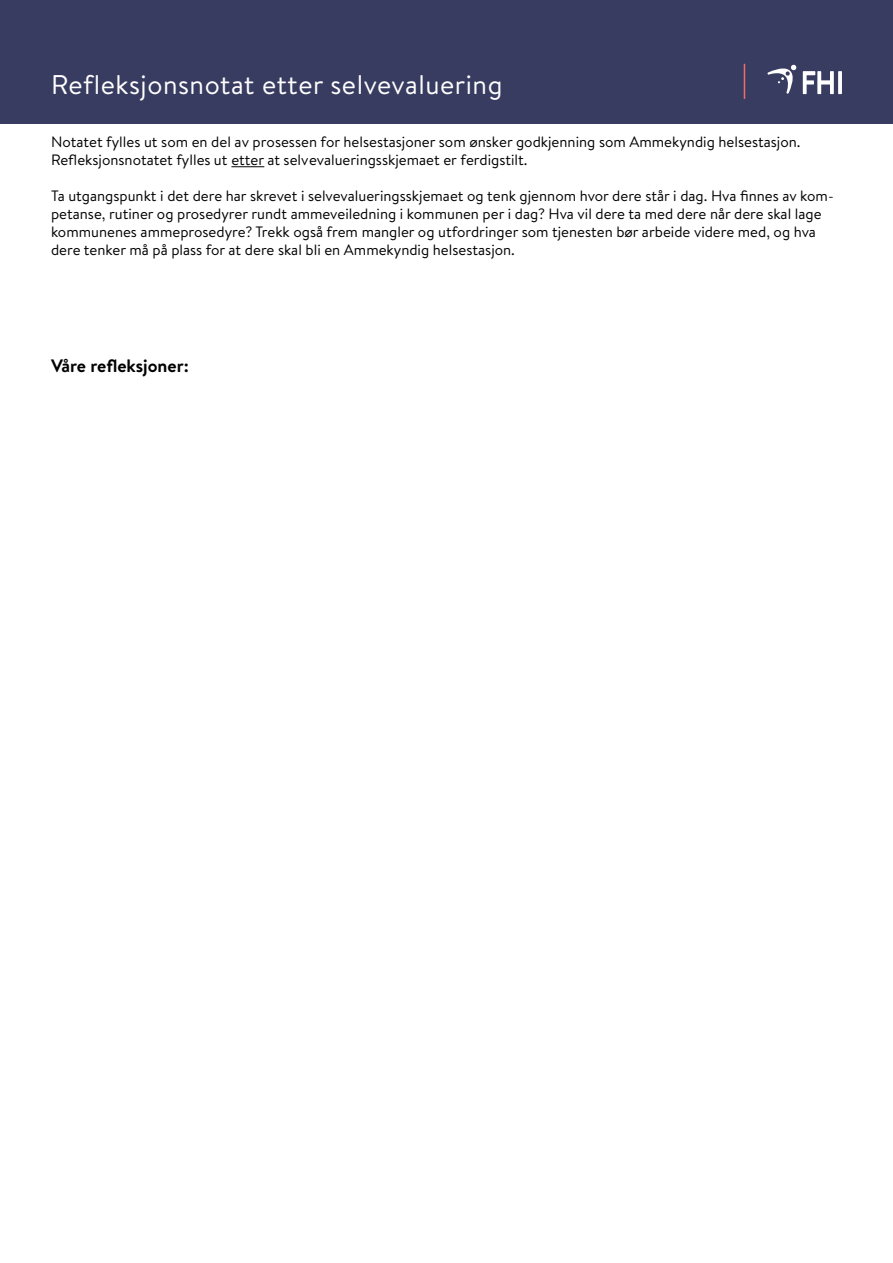
<style>
.page{position:relative;width:893px;height:1263px;background:#fff}
.page>*{position:absolute;margin:0;border:0;box-sizing:border-box;transform-origin:0 0}
.Tittel{font:27px "Brandon Text";letter-spacing:.02em;color:#fff}
.Avsnitt{font:700 18px "Brandon Text";color:#000}
.Avsnitt-2{font:15px/18px "Brandon Text";color:#000}
</style>
<div class="page">
<div style="left:0;top:0;width:893px;height:123px;background:#393c61"></div>
<svg style="left:767px;top:65px;width:29px;height:29px"></svg>
<svg style="left:803px;top:71px;width:31px;height:23px"></svg>
<svg style="left:838px;top:71px;width:4px;height:23px"></svg>
<hr style="left:744px;top:64px;width:1px;height:35px;background:#ed6f67">
<hr style="left:231px;top:166px;width:33px;height:1px;background:#000">
<p class="Tittel" style="left:51px;top:67px;width:453px">Refleksjonsnotat etter selvevaluering</p>
<p class="Avsnitt-2" style="left:51px;top:132px;width:751px">Notatet fylles ut som en del av prosessen for helsestasjoner som ønsker godkjenning som Ammekyndig helsestasjon.<br>Refleksjonsnotatet fylles ut etter at selvevalueringsskjemaet er ferdigstilt.</p>
<p class="Avsnitt-2" style="left:51px;top:186px;width:784px">Ta utgangspunkt i det dere har skrevet i selvevalueringsskjemaet og tenk gjennom hvor dere står i dag. Hva finnes av kom&shy;petanse, rutiner og prosedyrer rundt ammeveiledning i kommunen per i dag? Hva vil dere ta med dere når dere skal lage kommunenes ammeprosedyre? Trekk også frem mangler og utfordringer som tjenesten bør arbeide videre med, og hva dere tenker må på plass for at dere skal bli en Ammekyndig helsestasjon.</p>
<p class="Avsnitt" style="left:51px;top:353px;width:139px">Våre refleksjoner:</p>
</div>
